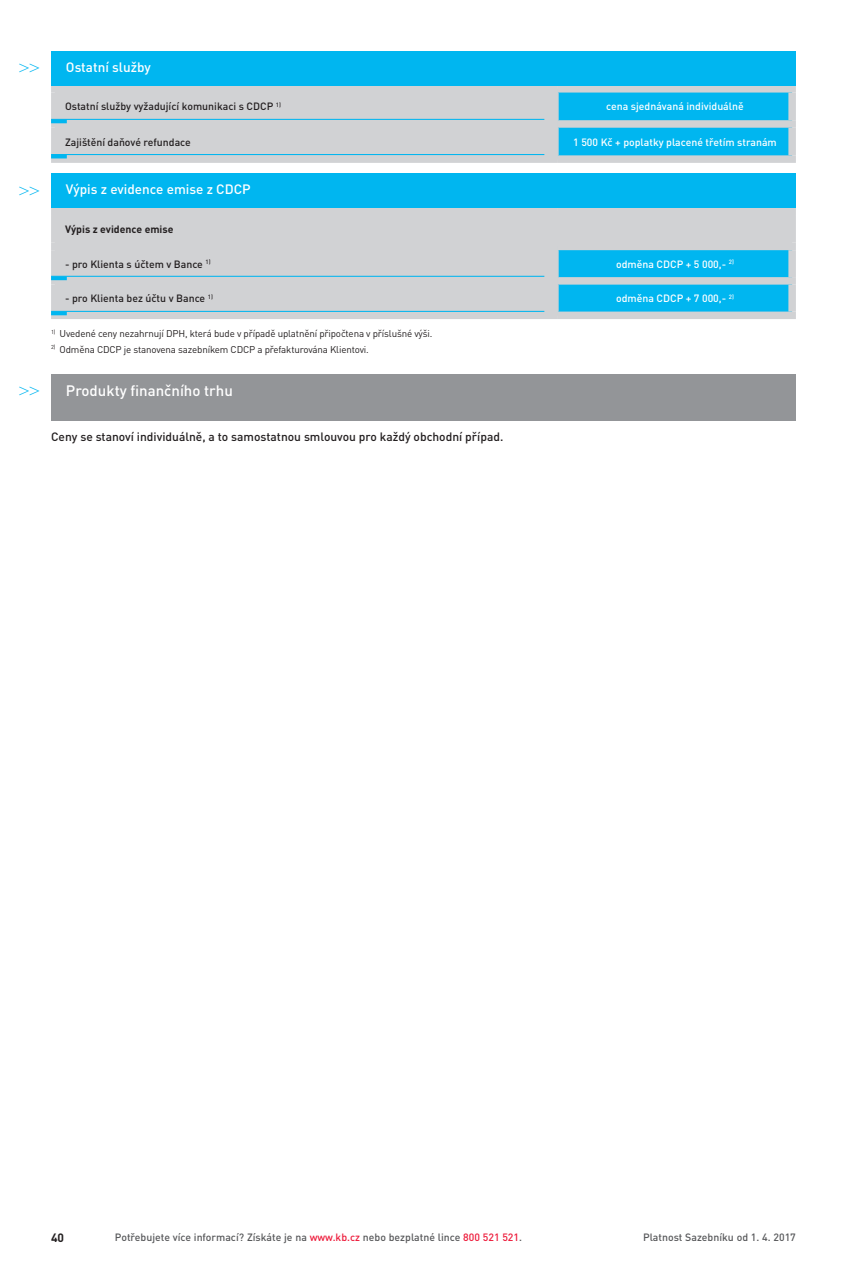
<style>
.page{position:relative;width:847px;height:1263px;background:#fff}
.page>*{position:absolute;margin:0;border:0;box-sizing:border-box;transform-origin:0 0}
.t1{font:18px "Times New Roman";color:#00b6f0}
.t2{font:500 15px "DIN Pro";color:#fff}
.t3{font:500 13.5px "DIN Pro";color:#fff}
.t4{font:500 12px "DIN Pro";color:#231f20}
.t5{font:700 12px "DIN Pro";color:#231f20}
.t6{font:500 10.5px "DIN Pro";color:#231f20}
.t7{font:500 10.5px "DIN Pro";color:#57585a}
.t8{font:500 10.5px "DIN Pro";color:#fff}
.t9{font:700 10.5px "DIN Pro";color:#231f20}
.t10{font:9.75px "DIN Pro";letter-spacing:-.015em;color:#231f20}
.s1{color:#ed1a3a}
</style>
<div class="page">
<div style="left:51px;top:85px;width:506px;height:8px;background:#d1d2d4"></div>
<div style="left:51px;top:93px;width:8px;height:27px;background:#d1d2d4"></div>
<div style="left:557px;top:85px;width:238px;height:8px;background:#d1d2d4"></div>
<div style="left:788px;top:93px;width:7px;height:27px;background:#d1d2d4"></div>
<div style="left:51px;top:128px;width:8px;height:27px;background:#d1d2d4"></div>
<div style="left:557px;top:120px;width:238px;height:8px;background:#d1d2d4"></div>
<div style="left:788px;top:128px;width:7px;height:27px;background:#d1d2d4"></div>
<div style="left:51px;top:155px;width:506px;height:8px;background:#d1d2d4"></div>
<div style="left:557px;top:155px;width:238px;height:8px;background:#d1d2d4"></div>
<svg style="left:55px;top:92px;width:736px;height:67px;background:#99cadb"></svg>
<div style="left:51px;top:51px;width:744px;height:34px;background:#00b6f0"></div>
<hr style="left:51px;top:119px;width:493px;height:1px;background:#00b6f0">
<hr style="left:51px;top:120px;width:16px;height:3px;background:#00b6f0">
<hr style="left:51px;top:154px;width:493px;height:1px;background:#00b6f0">
<hr style="left:51px;top:155px;width:16px;height:3px;background:#00b6f0">
<div style="left:59px;top:215px;width:498px;height:97px;background:#d1d2d4"></div>
<div style="left:51px;top:207px;width:506px;height:8px;background:#d1d2d4"></div>
<div style="left:51px;top:215px;width:8px;height:28px;background:#d1d2d4"></div>
<div style="left:557px;top:207px;width:238px;height:8px;background:#d1d2d4"></div>
<div style="left:788px;top:215px;width:7px;height:28px;background:#d1d2d4"></div>
<div style="left:51px;top:243px;width:506px;height:7px;background:#d1d2d4"></div>
<div style="left:51px;top:250px;width:8px;height:27px;background:#d1d2d4"></div>
<div style="left:557px;top:243px;width:238px;height:7px;background:#d1d2d4"></div>
<div style="left:788px;top:250px;width:7px;height:27px;background:#d1d2d4"></div>
<div style="left:51px;top:277px;width:506px;height:8px;background:#d1d2d4"></div>
<div style="left:51px;top:285px;width:8px;height:27px;background:#d1d2d4"></div>
<div style="left:557px;top:277px;width:238px;height:8px;background:#d1d2d4"></div>
<div style="left:788px;top:285px;width:7px;height:27px;background:#d1d2d4"></div>
<div style="left:51px;top:312px;width:506px;height:7px;background:#d1d2d4"></div>
<div style="left:557px;top:312px;width:238px;height:7px;background:#d1d2d4"></div>
<svg style="left:557px;top:215px;width:234px;height:97px;background:#5ec2e3"></svg>
<div style="left:51px;top:173px;width:744px;height:34px;background:#00b6f0"></div>
<hr style="left:51px;top:276px;width:493px;height:1px;background:#00b6f0">
<svg style="left:51px;top:276px;width:16px;height:4px"></svg>
<hr style="left:51px;top:311px;width:493px;height:1px;background:#00b6f0">
<hr style="left:51px;top:312px;width:16px;height:3px;background:#00b6f0">
<div style="left:51px;top:374px;width:744px;height:47px;background:#939598"></div>
<h1 class="t1" style="left:19px;top:56px;width:22px">&gt;&gt;</h1>
<h3 class="t3" style="left:66px;top:58px;width:86px">Ostatní služby</h3>
<p class="t6" style="left:65px;top:99px;width:217px">Ostatní služby vyžadující komunikaci s CDCP <sup>1)</sup></p>
<p class="t8" style="left:606px;top:99px;width:139px">cena sjednávaná individuálně</p>
<p class="t6" style="left:65px;top:135px;width:127px">Zajištění daňové refundace</p>
<p class="t8" style="left:573px;top:135px;width:205px">1 500 Kč + poplatky placené třetím stranám</p>
<h1 class="t1" style="left:19px;top:178px;width:22px">&gt;&gt;</h1>
<h3 class="t3" style="left:66px;top:180px;width:186px">Výpis z evidence emise z CDCP</h3>
<p class="t9" style="left:65px;top:222px;width:110px">Výpis z evidence emise</p>
<p class="t6" style="left:65px;top:257px;width:147px">- pro Klienta s účtem v Bance <sup>1)</sup></p>
<p class="t8" style="left:616px;top:257px;width:119px">odměna CDCP + 5 000,- <sup>2)</sup></p>
<p class="t6" style="left:65px;top:291px;width:149px">- pro Klienta bez účtu v Bance <sup>1)</sup></p>
<p class="t8" style="left:616px;top:291px;width:119px">odměna CDCP + 7 000,- <sup>2)</sup></p>
<h1 class="t1" style="left:19px;top:379px;width:22px">&gt;&gt;</h1>
<p class="t10" style="left:51px;top:327px;width:383px"><sup>1)</sup> Uvedené ceny nezahrnují DPH, která bude v případě uplatnění připočtena v příslušné výši.</p>
<p class="t10" style="left:51px;top:342px;width:319px"><sup>2)</sup> Odměna CDCP je stanovena sazebníkem CDCP a přefakturována Klientovi.</p>
<h2 class="t2" style="left:66px;top:380px;width:168px">Produkty finančního trhu</h2>
<p class="t4" style="left:51px;top:428px;width:453px">Ceny se stanoví individuálně, a to samostatnou smlouvou pro každý obchodní případ.</p>
<p class="t5" style="left:51px;top:1229px;width:15px">40</p>
<p class="t7" style="left:115px;top:1230px;width:408px">Potřebujete více informací? Získáte je na <span class="s1">www.kb.cz</span> nebo bezplatné lince <span class="s1">800 521 521</span>.</p>
<p class="t7" style="left:642px;top:1230px;width:154px">Platnost Sazebníku od 1. 4. 2017</p>
</div>
